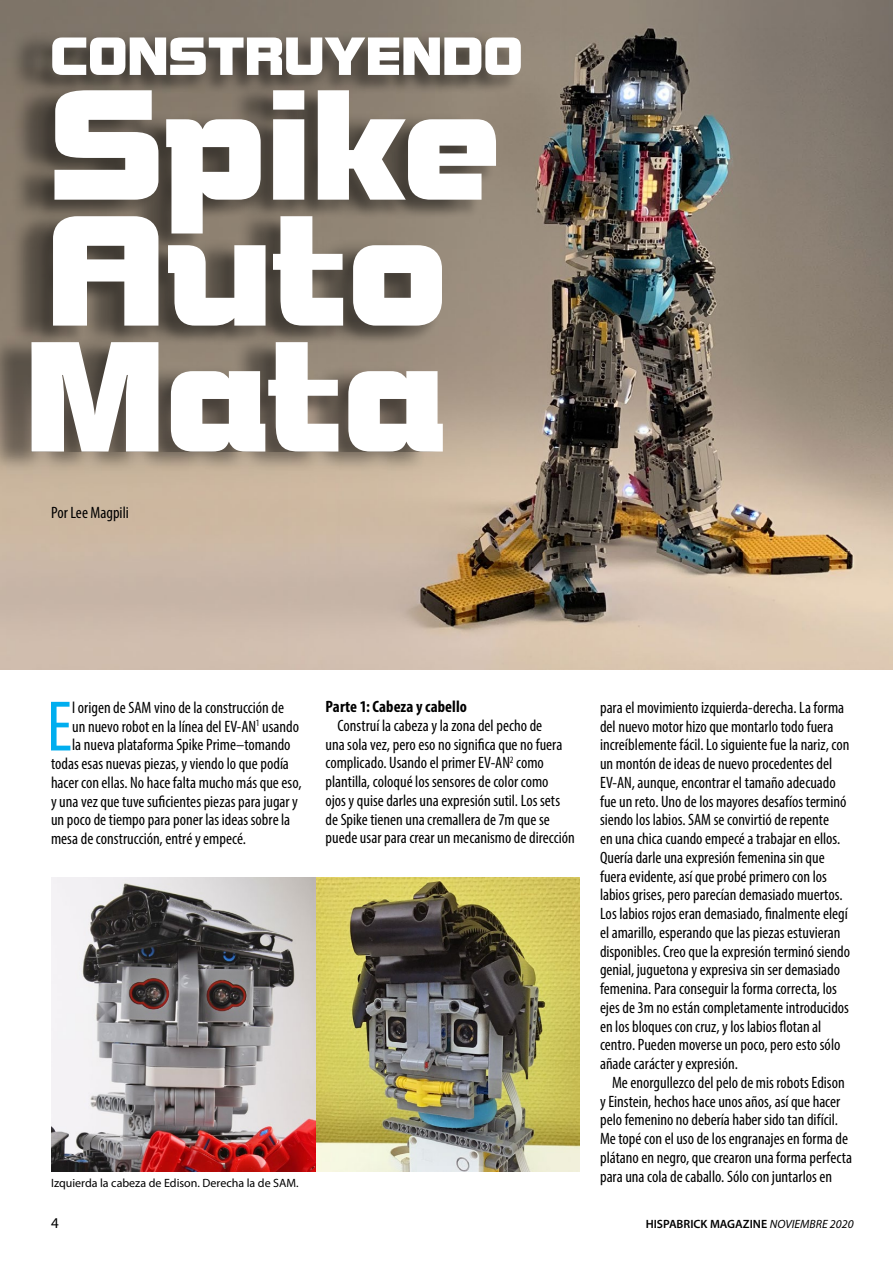
<style>
.page{position:relative;width:893px;height:1263px;background:#fff}
.page>*{position:absolute;margin:0;border:0;box-sizing:border-box;transform-origin:0 0}
.t1{font:condensed 72.15px "Myriad Pro";color:#00aeef}
.t2{font:condensed 16.5px/18.8px "Myriad Pro";color:#000}
.t3{font:700 condensed 16.5px "Myriad Pro";letter-spacing:.005em;color:#000}
.t4{font:15px "Myriad Pro";color:#000}
.t5{font:12px "Myriad Pro";color:#000}
.t6{font:600 12px "Myriad Pro";color:#000}
.s1{font-weight:400;font-style:italic}
</style>
<div class="page">
<img style="left:0;top:0;width:893px;height:670px">
<img style="left:51px;top:878px;width:528px;height:294px">
<div style="left:0;top:30px;width:506px;height:442px;background:#000;opacity:.4"></div>
<div style="left:32px;top:40px;width:486px;height:411px;background:#000;opacity:.25"></div>
<svg style="left:54px;top:90px;width:104px;height:110px"></svg>
<svg style="left:166px;top:119px;width:95px;height:114px"></svg>
<svg style="left:273px;top:90px;width:31px;height:110px"></svg>
<svg style="left:318px;top:90px;width:178px;height:110px"></svg>
<svg style="left:53px;top:216px;width:105px;height:110px"></svg>
<svg style="left:168px;top:245px;width:98px;height:81px"></svg>
<svg style="left:273px;top:216px;width:70px;height:110px"></svg>
<svg style="left:353px;top:245px;width:89px;height:81px"></svg>
<svg style="left:32px;top:342px;width:126px;height:109px"></svg>
<svg style="left:171px;top:342px;width:167px;height:109px"></svg>
<svg style="left:348px;top:371px;width:95px;height:80px"></svg>
<svg style="left:52px;top:38px;width:469px;height:37px"></svg>
<p class="t2" style="left:51px;top:503px;width:79px">Por Lee Magpili</p>
<h1 class="t1" style="left:47px;top:683px;width:27px">E</h1>
<p class="t2" style="left:72px;top:698px;width:213px">l origen de SAM vino de la construcción de</p>
<p class="t2" style="left:72px;top:717px;width:228px">un nuevo robot en la línea del EV-AN<sup>1</sup> usando</p>
<p class="t2" style="left:72px;top:735px;width:220px">la nueva plataforma Spike Prime–tomando</p>
<p class="t2" style="left:51px;top:754px;width:239px">todas esas nuevas piezas, y viendo lo que podía</p>
<p class="t2" style="left:51px;top:773px;width:252px">hacer con ellas. No hace falta mucho más que eso,</p>
<p class="t2" style="left:51px;top:792px;width:248px">y una vez que tuve suficientes piezas para jugar y</p>
<p class="t2" style="left:51px;top:810px;width:241px">un poco de tiempo para poner las ideas sobre la</p>
<p class="t2" style="left:51px;top:829px;width:197px">mesa de construcción, entré y empecé.</p>
<p class="t3" style="left:325px;top:696px;width:143px">Parte 1: Cabeza y cabello</p>
<p class="t2" style="left:325px;top:716px;width:251px;text-indent:12px">Construí la cabeza y la zona del pecho de<br>una sola vez, pero eso no significa que no fuera complicado. Usando el primer EV-AN<sup>2</sup> como plantilla, coloqué los sensores de color como<br>ojos y quise darles una expresión sutil. Los sets de Spike tienen una cremallera de 7m que se puede usar para crear un mecanismo de dirección</p>
<p class="t5" style="left:51px;top:1175px;width:249px">Izquierda la cabeza de Edison. Derecha la de SAM.</p>
<p class="t2" style="left:600px;top:698px;width:252px">para el movimiento izquierda-derecha. La forma del nuevo motor hizo que montarlo todo fuera increíblemente fácil. Lo siguiente fue la nariz, con un montón de ideas de nuevo procedentes del EV-AN, aunque, encontrar el tamaño adecuado fue un reto. Uno de los mayores desafíos terminó siendo los labios. SAM se convirtió de repente<br>en una chica cuando empecé a trabajar en ellos.<br>Quería darle una expresión femenina sin que fuera evidente, así que probé primero con los labios grises, pero parecían demasiado muertos.<br>Los labios rojos eran demasiado, finalmente elegí el amarillo, esperando que las piezas estuvieran disponibles. Creo que la expresión terminó siendo genial, juguetona y expresiva sin ser demasiado femenina. Para conseguir la forma correcta, los ejes de 3m no están completamente introducidos en los bloques con cruz, y los labios flotan al centro. Pueden moverse un poco, pero esto sólo añade carácter y expresión.</p>
<p class="t2" style="left:600px;top:1073px;width:254px;text-indent:12px">Me enorgullezco del pelo de mis robots Edison y Einstein, hechos hace unos años, así que hacer pelo femenino no debería haber sido tan difícil.<br>Me topé con el uso de los engranajes en forma de plátano en negro, que crearon una forma perfecta para una cola de caballo. Sólo con juntarlos en</p>
<p class="t4" style="left:51px;top:1213px;width:9px">4</p>
<p class="t6" style="left:646px;top:1216px;width:209px">HISPABRICK MAGAZINE <span class="s1">NOVIEMBRE 2020</span></p>
</div>
